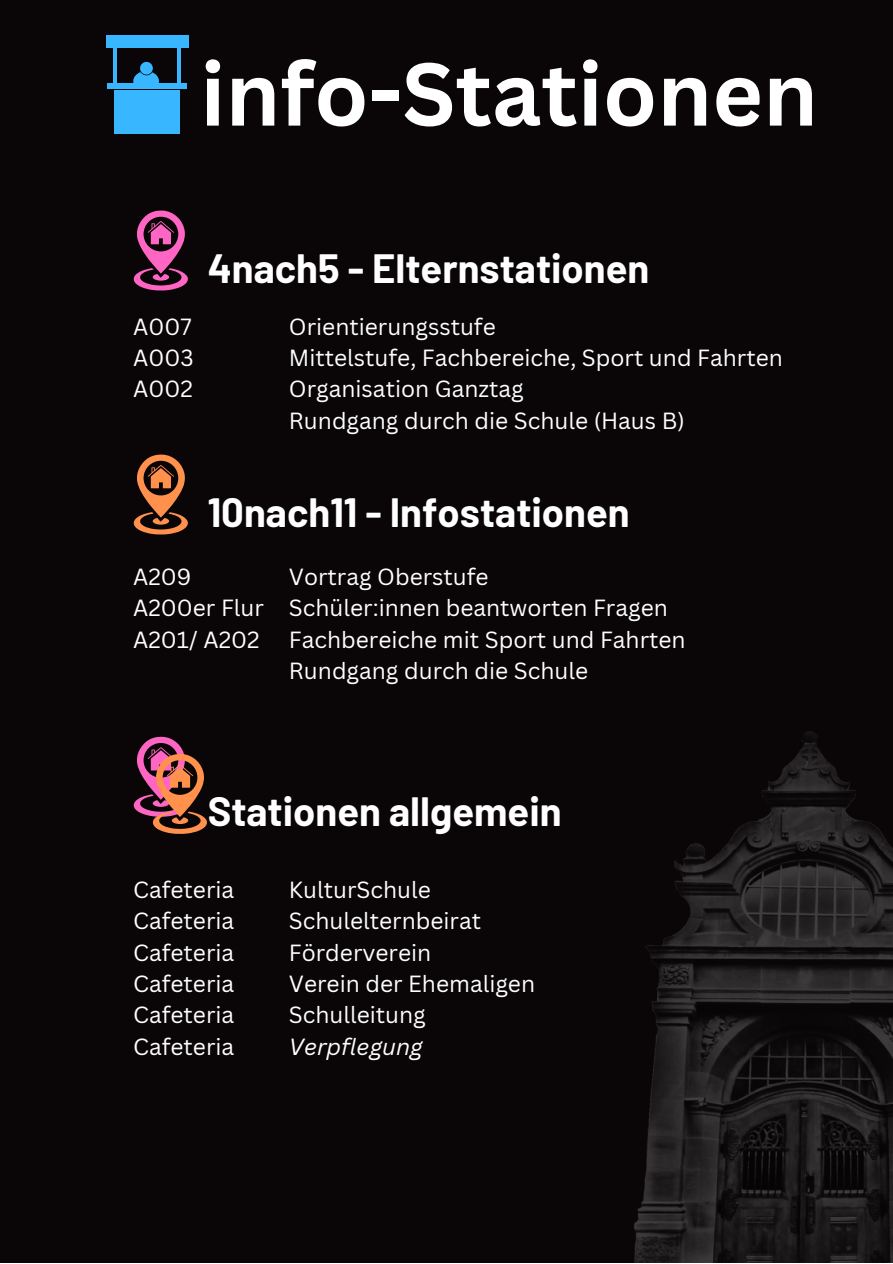
<style>
.page{position:relative;width:893px;height:1264px;background:#fff}
.page>*{position:absolute;margin:0;border:0;box-sizing:border-box;transform-origin:0 0}
.t1{font:700 86.85px "Canva Sans";color:#fff}
.t2{font:700 39.9px "Barlow";color:#fff}
.t3{font:22.8px "Canva Sans";color:#fff}
.t4{font:italic 22.8px "Canva Sans";color:#fff}
</style>
<div class="page">
<div style="left:0;top:0;width:892px;height:1262px;background:#0a0608"></div>
<img style="left:634px;top:731px;width:258px;height:531px">
<svg style="left:133px;top:210px;width:55px;height:81px"></svg>
<svg style="left:133px;top:454px;width:55px;height:80px"></svg>
<svg style="left:133px;top:736px;width:74px;height:98px"></svg>
<div style="left:114px;top:90px;width:66px;height:44px;background:#38b6ff"></div>
<div style="left:108px;top:83px;width:79px;height:6px;background:#38b6ff"></div>
<hr style="left:113px;top:48px;width:3px;height:35px;background:#38b6ff">
<hr style="left:177px;top:48px;width:3px;height:35px;background:#38b6ff">
<div style="left:106px;top:35px;width:82px;height:13px;background:#38b6ff"></div>
<svg style="left:133px;top:62px;width:26px;height:21px"></svg>
<p class="t1" style="left:200px;top:33px;width:619px">info-Stationen</p>
<p class="t3" style="left:133px;top:310px;width:60px">A007</p>
<p class="t3" style="left:133px;top:341px;width:62px">A003</p>
<p class="t3" style="left:133px;top:373px;width:61px">A002</p>
<p class="t2" style="left:208px;top:243px;width:443px">4nach5 - Elternstationen</p>
<p class="t3" style="left:289px;top:310px;width:208px">Orientierungsstufe</p>
<p class="t3" style="left:289px;top:341px;width:495px">Mittelstufe, Fachbereiche, Sport und Fahrten</p>
<p class="t3" style="left:289px;top:373px;width:236px">Organisation Ganztag</p>
<p class="t3" style="left:289px;top:404px;width:397px">Rundgang durch die Schule (Haus B)</p>
<p class="t2" style="left:208px;top:487px;width:423px">10nach11 - Infostationen</p>
<p class="t3" style="left:133px;top:560px;width:60px">A209</p>
<p class="t3" style="left:133px;top:592px;width:132px">A200er Flur</p>
<p class="t3" style="left:133px;top:623px;width:128px">A201/ A202</p>
<p class="t3" style="left:289px;top:560px;width:201px">Vortrag Oberstufe</p>
<p class="t3" style="left:289px;top:592px;width:380px">Schüler:innen beantworten Fragen</p>
<p class="t3" style="left:289px;top:623px;width:398px">Fachbereiche mit Sport und Fahrten</p>
<p class="t3" style="left:289px;top:654px;width:301px">Rundgang durch die Schule</p>
<p class="t2" style="left:208px;top:786px;width:355px">Stationen allgemein</p>
<p class="t3" style="left:133px;top:873px;width:102px">Cafeteria</p>
<p class="t3" style="left:133px;top:905px;width:102px">Cafeteria</p>
<p class="t3" style="left:133px;top:936px;width:102px">Cafeteria</p>
<p class="t3" style="left:133px;top:967px;width:102px">Cafeteria</p>
<p class="t3" style="left:133px;top:998px;width:102px">Cafeteria</p>
<p class="t3" style="left:133px;top:1030px;width:102px">Cafeteria</p>
<p class="t3" style="left:289px;top:873px;width:143px">KulturSchule</p>
<p class="t3" style="left:289px;top:905px;width:194px">Schulelternbeirat</p>
<p class="t3" style="left:289px;top:936px;width:144px">Förderverein</p>
<p class="t3" style="left:289px;top:967px;width:248px">Verein der Ehemaligen</p>
<p class="t3" style="left:289px;top:998px;width:138px">Schulleitung</p>
<p class="t4" style="left:289px;top:1030px;width:135px">Verpflegung</p>
</div>
